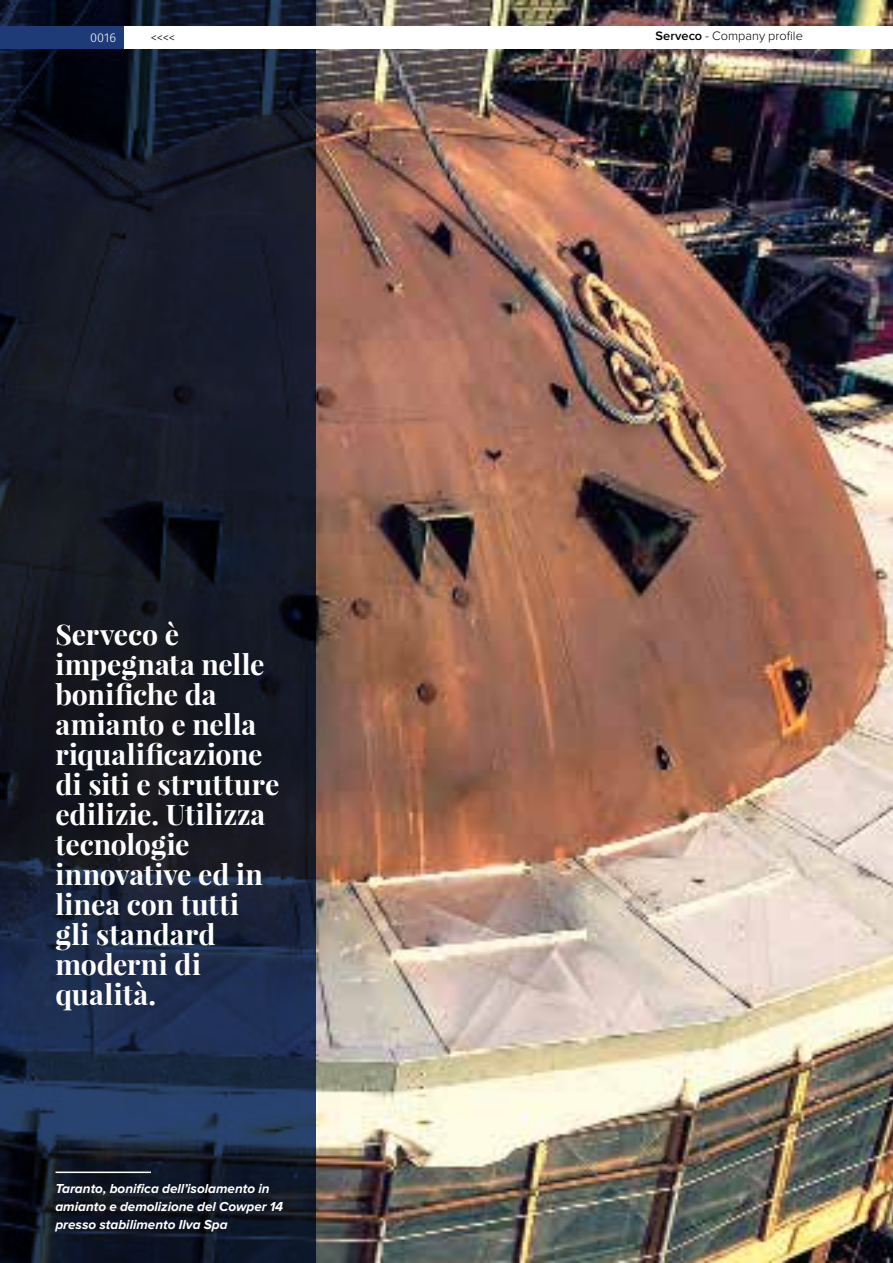
<style>
.page{position:relative;width:893px;height:1263px;background:#fff}
.page>*{position:absolute;margin:0;border:0;box-sizing:border-box;transform-origin:0 0}
.t1{font:700 28.5px/30px "Playfair Display";color:#fff}
.t2{font:italic 700 13.5px/18px "Proxima Nova";color:#fff}
.t3{font:300 12.75px "Proxima Nova";letter-spacing:.005em;color:#000}
.t4{font:300 12.75px "Fira Sans";color:#fff}
.t5{font:300 12.75px "Fira Sans";color:#000}
.s1{font-weight:600}
</style>
<div class="page">
<img style="left:0;top:0;width:893px;height:1263px">
<hr style="left:55px;top:1171px;width:96px;height:2px;background:#fff">
<div style="left:0;top:26px;width:124px;height:23px;background:#1e3b77"></div>
<div style="left:124px;top:26px;width:769px;height:23px;background:#fff"></div>
<p class="t4" style="left:90px;top:28px;width:28px">0016</p>
<p class="t5" style="left:151px;top:28px;width:26px">&lt;&lt;&lt;&lt;</p>
<p class="t3" style="left:655px;top:29px;width:149px"><span class="s1">Serveco</span> - Company profile</p>
<p class="t1" style="left:55px;top:619px;width:226px">Serveco è impegnata nelle bonifiche da amianto e nella riqualificazione di siti e strutture edilizie. Utilizza tecnologie innovative ed in linea con tutti gli standard moderni di qualità.</p>
<p class="t2" style="left:55px;top:1179px;width:229px">Taranto, bonifica dell’isolamento in amianto e demolizione del Cowper 14 presso stabilimento Ilva Spa</p>
</div>
